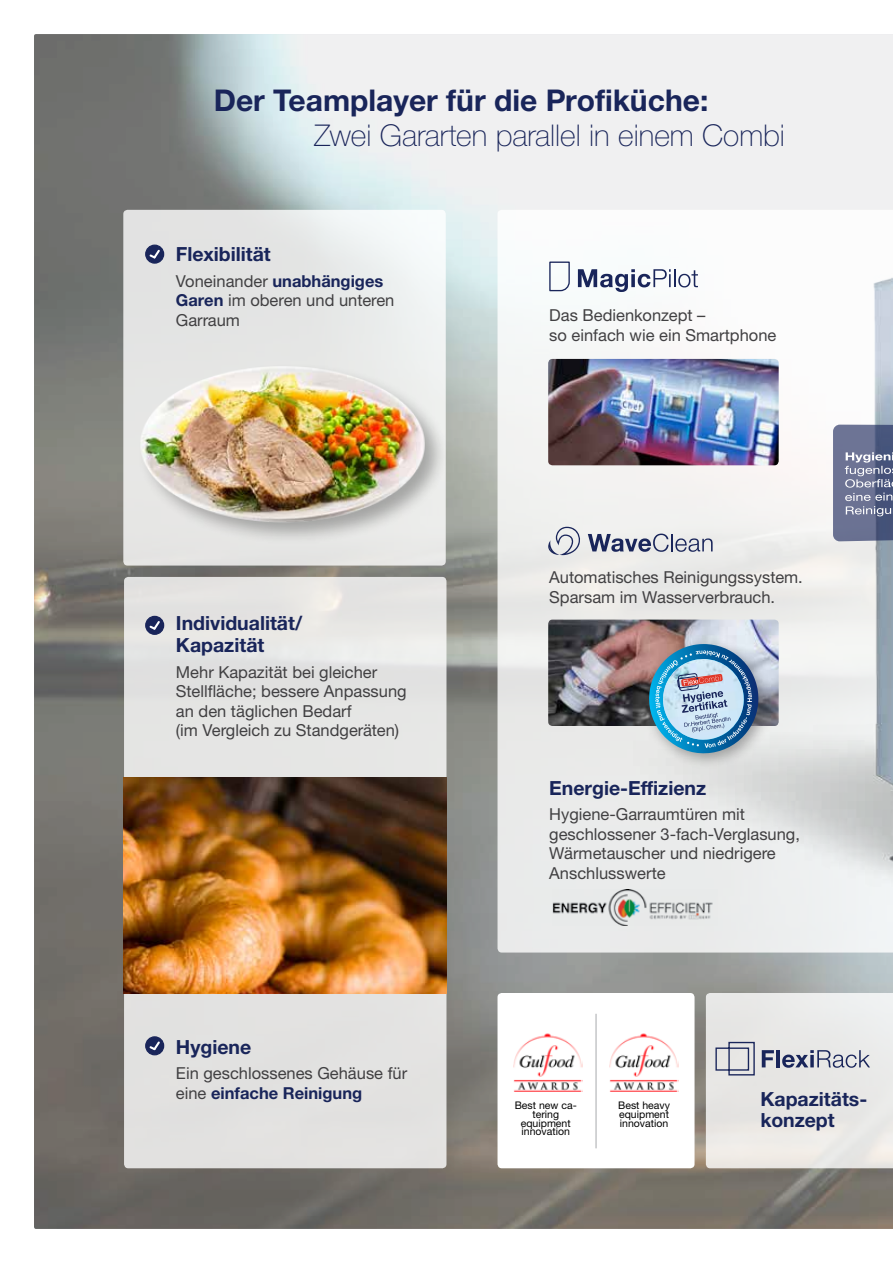
<style>
.page{position:relative;width:893px;height:1263px;background:#fff}
.page>*{position:absolute;margin:0;border:0;box-sizing:border-box;transform-origin:0 0}
.t1{font:100 30px "Helvetica Neue LTW1 G";color:#19255a}
.t2{font:700 30px "Helvetica Neue LTW1 G";color:#19255a}
.t3{font:700 19.5px/21.6px "Helvetica Neue LTW1 G";color:#19255a}
.t4{font:16.5px/19.5px "Helvetica Neue LTW1 G";color:#414042}
.t5{font:10.5px/8.7px "Helvetica Neue LTW1 G";color:#000;text-align:center}
.s1{font-weight:700;color:#19255a}
</style>
<div class="page">
<img style="left:34px;top:34px;width:859px;height:1195px">
<svg style="left:497px;top:210px;width:396px;height:742px;fill:#eff0ee"></svg>
<div style="left:123px;top:210px;width:323px;height:356px;background:linear-gradient(to right,#dededd,#f0f3f3);border-radius:4px"></div>
<div style="left:124px;top:577px;width:322px;height:208px;background:#e5e5e4;border-radius:4px"></div>
<div style="left:124px;top:993px;width:322px;height:175px;background:#e2e1e0"></div>
<img style="left:124px;top:777px;width:322px;height:216px">
<div style="left:146px;top:245px;width:18px;height:18px;background:#19255a;border-radius:50%"></div>
<div style="left:145px;top:245px;width:19px;height:19px;border:1px solid #19255a;border-radius:50%"></div>
<svg style="left:148px;top:248px;width:14px;height:12px"></svg>
<div style="left:146px;top:616px;width:18px;height:18px;background:#19255a;border-radius:50%"></div>
<div style="left:145px;top:616px;width:19px;height:19px;border:1px solid #19255a;border-radius:50%"></div>
<svg style="left:148px;top:619px;width:14px;height:12px"></svg>
<div style="left:146px;top:1037px;width:18px;height:18px;background:#19255a;border-radius:50%"></div>
<div style="left:145px;top:1036px;width:19px;height:19px;border:1px solid #19255a;border-radius:50%"></div>
<svg style="left:148px;top:1039px;width:14px;height:13px"></svg>
<div style="left:137px;top:363px;width:311px;height:182px;background:#000;opacity:.3"></div>
<img style="left:122px;top:339px;width:317px;height:193px">
<img style="left:548px;top:620px;width:86px;height:106px">
<img style="left:548px;top:359px;width:86px;height:106px">
<div style="left:497px;top:993px;width:197px;height:175px;background:#fff;border-radius:4px"></div>
<img style="left:634px;top:256px;width:259px;height:679px">
<hr style="left:596px;top:1014px;width:1px;height:134px;background:#a7a9ac">
<div style="left:641px;top:636px;width:133px;height:133px;background:#000;opacity:.32"></div>
<img style="left:645px;top:644px;width:117px;height:113px">
<img style="left:513px;top:1033px;width:70px;height:58px">
<img style="left:609px;top:1033px;width:70px;height:58px">
<svg style="left:706px;top:993px;width:187px;height:175px;background:#e3e2e2"></svg>
<img style="left:553px;top:889px;width:165px;height:37px">
<svg style="left:544px;top:527px;width:169px;height:28px;background:#c2c5ce"></svg>
<svg style="left:578px;top:269px;width:120px;height:23px"></svg>
<svg style="left:549px;top:261px;width:21px;height:31px"></svg>
<svg style="left:833px;top:425px;width:60px;height:116px;background:#707897"></svg>
<h1 class="t2" style="left:214px;top:82px;width:496px">Der Teamplayer für die Profiküche:</h1>
<h1 class="t1" style="left:314px;top:118px;width:472px">Zwei Gararten parallel in einem Combi</h1>
<p class="t3" style="left:176px;top:243px;width:96px">Flexibilität</p>
<p class="t4" style="left:176px;top:271px;width:220px">Voneinander <span class="s1">unabhängiges<br>Garen</span> im oberen und unteren<br>Garraum</p>
<p class="t3" style="left:176px;top:612px;width:128px">Individualität/<br>Kapazität</p>
<p class="t4" style="left:176px;top:662px;width:232px">Mehr Kapazität bei gleicher<br>Stellfläche; bessere Anpassung an den täglichen Bedarf<br>(im Vergleich zu Standgeräten)</p>
<p class="t3" style="left:176px;top:1036px;width:77px">Hygiene</p>
<p class="t4" style="left:176px;top:1063px;width:233px">Ein geschlossenes Gehäuse für eine <span class="s1">einfache Reinigung</span></p>
<p class="t4" style="left:549px;top:305px;width:229px">Das Bedienkonzept –<br>so einfach wie ein Smartphone</p>
<p class="t4" style="left:549px;top:567px;width:255px">Automatisches Reinigungssystem.<br>Sparsam im Wasserverbrauch.</p>
<p class="t3" style="left:549px;top:777px;width:158px">Energie-Effizienz</p>
<p class="t4" style="left:549px;top:804px;width:252px">Hygiene-Garraumtüren mit geschlossener 3-fach-Verglasung,<br>Wärmetauscher und niedrigere<br>Anschlusswerte</p>
<p class="t5" style="left:515px;top:1101px;width:64px">Best new ca&shy;tering equipment innovation</p>
<p class="t5" style="left:618px;top:1101px;width:53px;text-align:justify">Best heavy equipment innovation</p>
<p class="t3" style="left:760px;top:1088px;width:108px;line-height:21px">Kapazitäts&shy;konzept</p>
</div>
